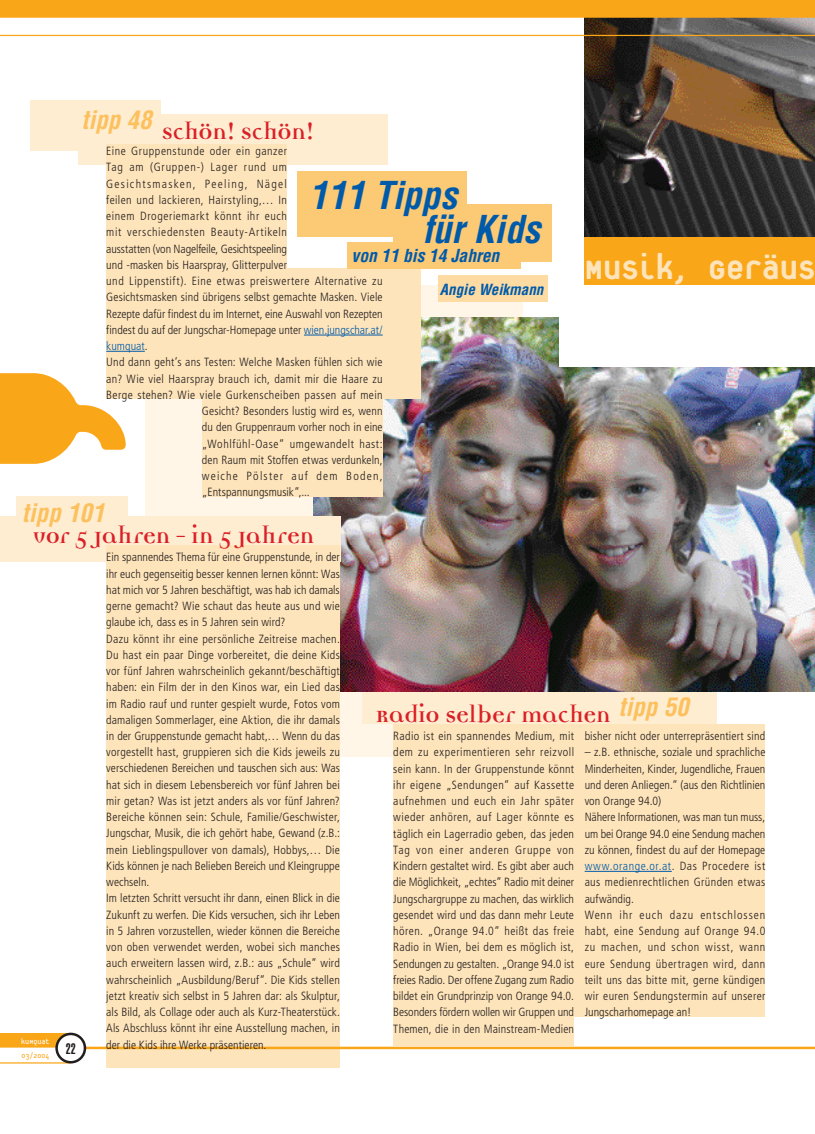
<style>
.page{position:relative;width:815px;height:1134px;background:#fff}
.page>*{position:absolute;margin:0;border:0;box-sizing:border-box;transform-origin:0 0}
.t1{font:800 39.5px "Platelet";letter-spacing:-.005em;color:#fee4ba}
.t2{font:italic 700 condensed 37.5px "Helvetica";color:#005aaa}
.t3{font:26.25px "Democratica Bold Oldstyle";color:#da2027}
.t4{font:italic 700 condensed 25px "Helvetica";color:#fcc15e}
.t5{font:italic 700 condensed 17.5px "Helvetica";color:#005aaa}
.t6{font:italic 700 condensed 15px "Helvetica";color:#005aaa}
.t7{font:900 extra-condensed 15px "Helvetica";color:#221e1f}
.t8{font:300 condensed 11.88px/16.2px "Frutiger";letter-spacing:.015em;color:#221e1f}
.t9{font:300 condensed 11.88px "Frutiger";letter-spacing:.045em;color:#221e1f}
.t10{font:300 condensed 11.88px "Frutiger";letter-spacing:-.005em;color:#221e1f}
.t11{font:300 condensed 11.88px "Frutiger";letter-spacing:.035em;color:#221e1f}
.t12{font:300 condensed 11.88px "Frutiger";letter-spacing:-.01em;color:#221e1f}
.t13{font:300 condensed 11.88px "Frutiger";letter-spacing:.055em;color:#221e1f}
.t14{font:300 condensed 11.88px "Frutiger";letter-spacing:.105em;color:#221e1f}
.t15{font:300 condensed 11.88px "Frutiger";letter-spacing:.065em;color:#221e1f}
.t16{font:300 condensed 11.88px "Frutiger";letter-spacing:.1em;color:#221e1f}
.t17{font:300 condensed 11.88px "Frutiger";color:#005aaa}
.t18{font:8.75px "Platelet";color:#fff}
.t19{font:8.75px "Platelet";color:#faa619}
.s1{color:#005aaa}
.s2{color:#221e1f}
</style>
<div class="page">
<div style="left:30px;top:100px;width:131px;height:51px;background:#feedd1"></div>
<div style="left:79px;top:114px;width:309px;height:51px;background:#feedd1"></div>
<div style="left:585px;top:236px;width:230px;height:49px;background:#faa619"></div>
<div style="left:145px;top:285px;width:377px;height:471px;background:#fff6e8"></div>
<div style="left:393px;top:659px;width:181px;height:386px;background:#fee4ba"></div>
<div style="left:446px;top:724px;width:319px;height:292px;background:#fee4ba"></div>
<div style="left:363px;top:686px;width:354px;height:38px;background:#feedd1"></div>
<img style="left:313px;top:318px;width:502px;height:373px">
<div style="left:202px;top:307px;width:181px;height:189px;background:#fee4ba"></div>
<div style="left:106px;top:145px;width:181px;height:189px;background:#fee4ba"></div>
<div style="left:106px;top:269px;width:315px;height:130px;background:#fee4ba"></div>
<svg style="left:0;top:373px;width:126px;height:91px"></svg>
<img style="left:585px;top:18px;width:230px;height:218px">
<div style="left:0;top:516px;width:340px;height:45px;background:#feedd1"></div>
<div style="left:347px;top:242px;width:173px;height:27px;background:#fcc975"></div>
<div style="left:393px;top:204px;width:159px;height:57px;background:#fcc975"></div>
<div style="left:298px;top:171px;width:169px;height:65px;background:#fcc975"></div>
<div style="left:106px;top:545px;width:234px;height:523px;background:#fee4ba"></div>
<div style="left:438px;top:275px;width:109px;height:26px;background:#fddba3"></div>
<div style="left:17px;top:496px;width:111px;height:49px;background:#feedd1"></div>
<hr style="left:304px;top:335px;width:79px;height:1px;background:#005aaa">
<hr style="left:106px;top:351px;width:39px;height:1px;background:#005aaa">
<div style="left:560px;top:301px;width:255px;height:65px;background:#fff"></div>
<hr style="left:0;top:35px;width:815px;height:1px;background:#faa619">
<hr style="left:83px;top:1047px;width:732px;height:2px;background:#faa619">
<svg style="left:0;top:1033px;width:67px;height:14px"></svg>
<hr style="left:0;top:1062px;width:71px;height:1px;background:#faa619">
<div style="left:57px;top:1034px;width:28px;height:28px;background:#fff;border-radius:50%"></div>
<div style="left:55px;top:1033px;width:31px;height:30px;border:2px solid #221e1f;border-radius:50%"></div>
<div style="left:0;top:0;width:815px;height:18px;background:#faa619"></div>
<hr style="left:585px;top:871px;width:87px;height:1px;background:#005aaa">
<h3 class="t4" style="left:81px;top:105px;width:72px">tipp 48</h3>
<h3 class="t3" style="left:162px;top:119px;width:154px">Schön! Schön!</h3>
<p class="t9" style="left:106px;top:144px;width:182px">Eine Gruppenstunde oder ein ganzer</p>
<p class="t15" style="left:106px;top:160px;width:182px">Tag am (Gruppen-) Lager rund um</p>
<p class="t14" style="left:106px;top:177px;width:182px">Gesichtsmasken, Peeling, Nägel</p>
<p class="t11" style="left:106px;top:193px;width:182px">feilen und lackieren, Hairstyling,… In</p>
<p class="t9" style="left:106px;top:209px;width:182px">einem Drogeriemarkt könnt ihr euch</p>
<p class="t13" style="left:106px;top:225px;width:182px">mit verschiedensten Beauty-Artikeln</p>
<p class="t12" style="left:106px;top:242px;width:182px">ausstatten (von Nagelfeile, Gesichtspeeling</p>
<p class="t8" style="left:106px;top:257px;width:182px">und -masken bis Haarspray, Glitterpulver</p>
<p class="t9" style="left:106px;top:274px;width:278px">und Lippenstift). Eine etwas preiswertere Alternative zu</p>
<p class="t8" style="left:106px;top:289px;width:278px">Gesichtsmasken sind übrigens selbst gemachte Masken. Viele</p>
<p class="t10" style="left:106px;top:307px;width:278px">Rezepte dafür findest du im Internet, eine Auswahl von Rezepten</p>
<p class="t10" style="left:106px;top:323px;width:278px">findest du auf der Jungschar-Homepage unter <span class="s1">wien.jungschar.at/</span></p>
<p class="t17" style="left:106px;top:339px;width:43px">kumquat<span class="s2">.</span></p>
<p class="t8" style="left:106px;top:354px;width:278px">Und dann geht’s ans Testen: Welche Masken fühlen sich wie</p>
<p class="t8" style="left:106px;top:370px;width:278px">an? Wie viel Haarspray brauch ich, damit mir die Haare zu</p>
<p class="t11" style="left:106px;top:388px;width:278px">Berge stehen? Wie viele Gurkenscheiben passen auf mein</p>
<p class="t8" style="left:202px;top:403px;width:182px">Gesicht? Besonders lustig wird es, wenn</p>
<p class="t8" style="left:202px;top:419px;width:182px">du den Gruppenraum vorher noch in eine</p>
<p class="t9" style="left:202px;top:437px;width:182px">„Wohlfühl-Oase“ umgewandelt hast:</p>
<p class="t8" style="left:202px;top:452px;width:182px">den Raum mit Stoffen etwas verdunkeln,</p>
<p class="t16" style="left:202px;top:469px;width:182px">weiche Pölster auf dem Boden,</p>
<p class="t8" style="left:202px;top:484px;width:109px">„Entspannungsmusik“,...</p>
<h2 class="t2" style="left:309px;top:173px;width:150px">111 Tipps</h2>
<h2 class="t2" style="left:422px;top:206px;width:119px">für Kids</h2>
<h3 class="t5" style="left:352px;top:245px;width:149px">von 11 bis 14 Jahren</h3>
<p class="t6" style="left:440px;top:281px;width:105px">Angie Weikmann</p>
<h3 class="t4" style="left:22px;top:498px;width:84px">tipp 101</h3>
<h3 class="t3" style="left:33px;top:524px;width:283px">vor 5 Jahren - in 5 Jahren</h3>
<h1 class="t1" style="left:585px;top:252px;width:233px">Musik, Geräus</h1>
<p class="t18" style="left:21px;top:1038px;width:30px">kuMquat</p>
<p class="t19" style="left:21px;top:1052px;width:30px">03/2004</p>
<p class="t7" style="left:66px;top:1040px;width:11px">22</p>
<p class="t8" style="left:106px;top:549px;width:235px">Ein spannendes Thema für eine Gruppenstunde, in der ihr euch gegenseitig besser kennen lernen könnt: Was hat mich vor 5 Jahren beschäftigt, was hab ich damals gerne gemacht? Wie schaut das heute aus und wie glaube ich, dass es in 5 Jahren sein wird?<br>Dazu könnt ihr eine persönliche Zeitreise machen.<br>Du hast ein paar Dinge vorbereitet, die deine Kids vor fünf Jahren wahrscheinlich gekannt/beschäftigt haben: ein Film der in den Kinos war, ein Lied das im Radio rauf und runter gespielt wurde, Fotos vom damaligen Sommerlager, eine Aktion, die ihr damals in der Gruppenstunde gemacht habt,… Wenn du das vorgestellt hast, gruppieren sich die Kids jeweils zu verschiedenen Bereichen und tauschen sich aus: Was hat sich in diesem Lebensbereich vor fünf Jahren bei mir getan? Was ist jetzt anders als vor fünf Jahren?<br>Bereiche können sein: Schule, Familie/Geschwister, Jungschar, Musik, die ich gehört habe, Gewand (z.B.: mein Lieblingspullover von damals), Hobbys,… Die Kids können je nach Belieben Bereich und Kleingruppe wechseln.<br>Im letzten Schritt versucht ihr dann, einen Blick in die Zukunft zu werfen. Die Kids versuchen, sich ihr Leben in 5 Jahren vorzustellen, wieder können die Bereiche von oben verwendet werden, wobei sich manches auch erweitern lassen wird, z.B.: aus „Schule“ wird wahrscheinlich „Ausbildung/Beruf“. Die Kids stellen jetzt kreativ sich selbst in 5 Jahren dar: als Skulptur, als Bild, als Collage oder auch als Kurz-Theaterstück.<br>Als Abschluss könnt ihr eine Ausstellung machen, in der die Kids ihre Werke präsentieren.</p>
<h3 class="t3" style="left:376px;top:702px;width:315px">Radio selber machen <sup>tipp</sup> <sup>50</sup></h3>
<p class="t8" style="left:393px;top:728px;width:182px;text-align:justify">Radio ist ein spannendes Medium, mit dem zu experimentieren sehr reizvoll sein kann. In der Gruppenstunde könnt ihr eigene „Sendungen“ auf Kassette aufnehmen und euch ein Jahr später wieder anhören, auf Lager könnte es täglich ein Lagerradio geben, das jeden Tag von einer anderen Gruppe von Kindern gestaltet wird. Es gibt aber auch die Möglichkeit, „echtes“ Radio mit deiner Jungschargruppe zu machen, das wirklich gesendet wird und das dann mehr Leute hören. „Orange 94.0“ heißt das freie Radio in Wien, bei dem es möglich ist, Sendungen zu gestalten. „Orange 94.0 ist freies Radio. Der offene Zugang zum Radio bildet ein Grundprinzip von Orange 94.0.<br>Besonders fördern wollen wir Gruppen und Themen, die in den Mainstream-Medien</p>
<p class="t8" style="left:585px;top:728px;width:182px">bisher nicht oder unterrepräsentiert sind</p>
<p class="t8" style="left:585px;top:744px;width:182px">– z.B. ethnische, soziale und sprachliche Minderheiten, Kinder, Jugendliche, Frauen und deren Anliegen.“ (aus den Richtlinien von Orange 94.0)<br>Nähere Informationen, was man tun muss, um bei Orange 94.0 eine Sendung machen zu können, findest du auf der Homepage <span class="s1">www.orange.or.at</span>. Das Procedere ist aus medienrechtlichen Gründen etwas aufwändig.<br>Wenn ihr euch dazu entschlossen habt, eine Sendung auf Orange 94.0 zu machen, und schon wisst, wann eure Sendung übertragen wird, dann teilt uns das bitte mit, gerne kündigen wir euren Sendungstermin auf unserer Jungscharhomepage an!</p>
</div>
